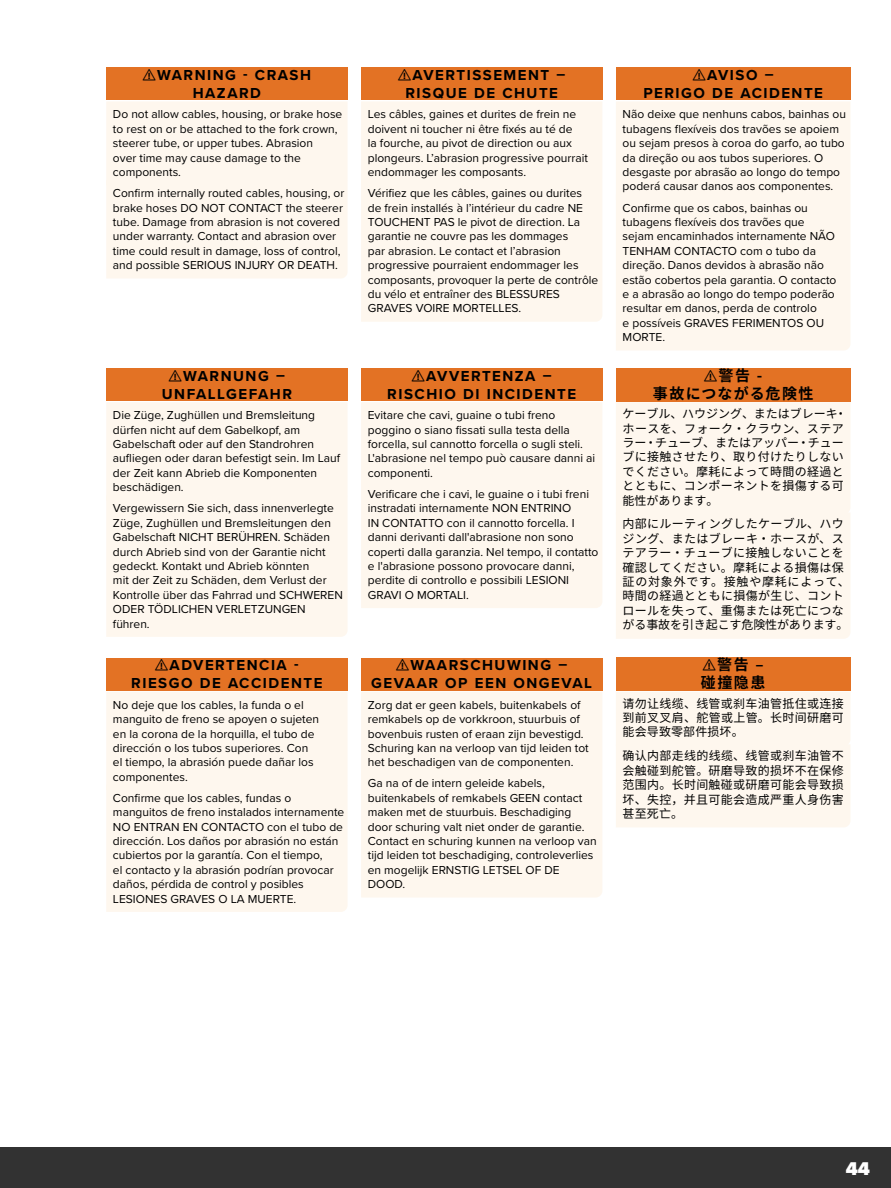
<style>
.page{position:relative;width:891px;height:1188px;background:#fff}
.page>*{position:absolute;margin:0;border:0;box-sizing:border-box;transform-origin:0 0}
.t1{font:900 19.2px "Proxima Nova";color:#fff}
.t2{font:700 15px/18px "Proxima Nova";letter-spacing:.1em;color:#000;text-align:center}
.t3{font:700 15px/18px "Noto Sans CJ Kjp";letter-spacing:.09em;color:#000;text-align:center}
.t4{font:700 15px/18px "Noto Sans CJ Ksc";letter-spacing:.1em;color:#000}
.t5{font:12px/14.4px "Proxima Nova";color:#000}
.t6{font:12px/14.4px "Noto Sans CJ Kjp";letter-spacing:.025em;color:#000}
.t7{font:12px/14.4px "Noto Sans CJ Ksc";letter-spacing:.025em;color:#000;text-align:justify}
</style>
<div class="page">
<div style="left:0;top:1148px;width:891px;height:40px;background:#323232"></div>
<div style="left:106px;top:68px;width:242px;height:32px;background:#e37224"></div>
<div style="left:106px;top:102px;width:242px;height:176px;background:#fef7ee"></div>
<div style="left:361px;top:68px;width:241px;height:32px;background:#e37224"></div>
<div style="left:361px;top:102px;width:241px;height:220px;background:#fef7ee"></div>
<div style="left:616px;top:68px;width:234px;height:32px;background:#e37224"></div>
<div style="left:616px;top:102px;width:234px;height:248px;background:#fef7ee"></div>
<div style="left:106px;top:368px;width:242px;height:33px;background:#e37224"></div>
<div style="left:106px;top:402px;width:242px;height:235px;background:#fef7ee"></div>
<div style="left:361px;top:368px;width:241px;height:33px;background:#e37224"></div>
<div style="left:361px;top:402px;width:241px;height:206px;background:#fef7ee"></div>
<div style="left:616px;top:368px;width:234px;height:33px;background:#e37224"></div>
<div style="left:616px;top:402px;width:234px;height:237px;background:#fef7ee"></div>
<div style="left:106px;top:658px;width:242px;height:33px;background:#e37224"></div>
<div style="left:106px;top:692px;width:242px;height:220px;background:#fef7ee"></div>
<div style="left:361px;top:658px;width:241px;height:33px;background:#e37224"></div>
<div style="left:361px;top:692px;width:241px;height:205px;background:#fef7ee"></div>
<div style="left:616px;top:658px;width:234px;height:33px;background:#e37224"></div>
<div style="left:616px;top:692px;width:234px;height:135px;background:#fef7ee"></div>
<p class="t2" style="left:143px;top:66px;width:170px">⚠WARNING - CRASH<br>HAZARD</p>
<p class="t5" style="left:113px;top:107px;width:231px">Do not allow cables, housing, or brake hose to rest on or be attached to the fork crown, steerer tube, or upper tubes. Abrasion<br>over time may cause damage to the components.</p>
<p class="t5" style="left:113px;top:186px;width:233px">Confirm internally routed cables, housing, or brake hoses DO NOT CONTACT the steerer tube. Damage from abrasion is not covered under warranty. Contact and abrasion over time could result in damage, loss of control, and possible SERIOUS INJURY OR DEATH.</p>
<p class="t2" style="left:162px;top:367px;width:132px">⚠WARNUNG –<br>UNFALLGEFAHR</p>
<p class="t5" style="left:113px;top:408px;width:229px">Die Züge, Zughüllen und Bremsleitung dürfen nicht auf dem Gabelkopf, am Gabelschaft oder auf den Standrohren aufliegen oder daran befestigt sein. Im Lauf der Zeit kann Abrieb die Komponenten beschädigen.</p>
<p class="t5" style="left:113px;top:501px;width:231px">Vergewissern Sie sich, dass innenverlegte Züge, Zughüllen und Bremsleitungen den Gabelschaft NICHT BERÜHREN. Schäden durch Abrieb sind von der Garantie nicht gedeckt. Kontakt und Abrieb könnten<br>mit der Zeit zu Schäden, dem Verlust der Kontrolle über das Fahrrad und SCHWEREN ODER TÖDLICHEN VERLETZUNGEN führen.</p>
<p class="t2" style="left:131px;top:656px;width:193px">⚠ADVERTENCIA -<br>RIESGO DE ACCIDENTE</p>
<p class="t5" style="left:113px;top:697px;width:208px">No deje que los cables, la funda o el manguito de freno se apoyen o sujeten en la corona de la horquilla, el tubo de dirección o los tubos superiores. Con el tiempo, la abrasión puede dañar los componentes.</p>
<p class="t5" style="left:113px;top:790px;width:233px">Confirme que los cables, fundas o manguitos de freno instalados internamente NO ENTRAN EN CONTACTO con el tubo de dirección. Los daños por abrasión no están cubiertos por la garantía. Con el tiempo,<br>el contacto y la abrasión podrían provocar daños, pérdida de control y posibles LESIONES GRAVES O LA MUERTE.</p>
<p class="t2" style="left:398px;top:66px;width:169px">⚠AVERTISSEMENT –<br>RISQUE DE CHUTE</p>
<p class="t5" style="left:368px;top:107px;width:222px">Les câbles, gaines et durites de frein ne doivent ni toucher ni être fixés au té de<br>la fourche, au pivot de direction ou aux plongeurs. L’abrasion progressive pourrait endommager les composants.</p>
<p class="t5" style="left:368px;top:186px;width:232px">Vérifiez que les câbles, gaines ou durites de frein installés à l’intérieur du cadre NE TOUCHENT PAS le pivot de direction. La garantie ne couvre pas les dommages<br>par abrasion. Le contact et l’abrasion progressive pourraient endommager les composants, provoquer la perte de contrôle du vélo et entraîner des BLESSURES GRAVES VOIRE MORTELLES.</p>
<p class="t2" style="left:387px;top:367px;width:190px">⚠AVVERTENZA –<br>RISCHIO DI INCIDENTE</p>
<p class="t5" style="left:368px;top:408px;width:229px">Evitare che cavi, guaine o tubi freno poggino o siano fissati sulla testa della forcella, sul cannotto forcella o sugli steli.<br>L'abrasione nel tempo può causare danni ai componenti.</p>
<p class="t5" style="left:368px;top:486px;width:232px">Verificare che i cavi, le guaine o i tubi freni instradati internamente NON ENTRINO<br>IN CONTATTO con il cannotto forcella. I danni derivanti dall'abrasione non sono coperti dalla garanzia. Nel tempo, il contatto e l'abrasione possono provocare danni, perdite di controllo e possibili LESIONI GRAVI O MORTALI.</p>
<p class="t2" style="left:371px;top:656px;width:222px">⚠WAARSCHUWING –<br>GEVAAR OP EEN ONGEVAL</p>
<p class="t5" style="left:368px;top:697px;width:222px">Zorg dat er geen kabels, buitenkabels of remkabels op de vorkkroon, stuurbuis of bovenbuis rusten of eraan zijn bevestigd.<br>Schuring kan na verloop van tijd leiden tot het beschadigen van de componenten.</p>
<p class="t5" style="left:368px;top:776px;width:230px">Ga na of de intern geleide kabels, buitenkabels of remkabels GEEN contact maken met de stuurbuis. Beschadiging door schuring valt niet onder de garantie.<br>Contact en schuring kunnen na verloop van tijd leiden tot beschadiging, controleverlies en mogelijk ERNSTIG LETSEL OF DE DOOD.</p>
<p class="t2" style="left:643px;top:66px;width:181px">⚠AVISO –<br>PERIGO DE ACIDENTE</p>
<p class="t5" style="left:623px;top:107px;width:225px">Não deixe que nenhuns cabos, bainhas ou tubagens flexíveis dos travões se apoiem ou sejam presos à coroa do garfo, ao tubo da direção ou aos tubos superiores. O desgaste por abrasão ao longo do tempo poderá causar danos aos componentes.</p>
<p class="t5" style="left:623px;top:200px;width:215px">Confirme que os cabos, bainhas ou tubagens flexíveis dos travões que sejam encaminhados internamente NÃO<br>TENHAM CONTACTO com o tubo da direção. Danos devidos à abrasão não estão cobertos pela garantia. O contacto e a abrasão ao longo do tempo poderão resultar em danos, perda de controlo<br>e possíveis GRAVES FERIMENTOS OU<br>MORTE.</p>
<p class="t3" style="left:653px;top:367px;width:162px">⚠警告 -<br>事故につながる危険性</p>
<p class="t6" style="left:623px;top:407px;width:226px">ケーブル、ハウジング、またはブレーキ・ホースを、フォーク・クラウン、ステアラー・チューブ、またはアッパー・チューブに接触させたり、取り付けたりしないでください。摩耗によって時間の経過ととともに、コンポーネントを損傷する可能性があります。</p>
<p class="t6" style="left:623px;top:517px;width:229px">内部にルーティングしたケーブル、ハウジング、またはブレーキ・ホースが、ステアラー・チューブに接触しないことを確認してください。摩耗による損傷は保証の対象外です。接触や摩耗によって、時間の経過とともに損傷が生じ、コントロールを失って、重傷または死亡につながる事故を引き起こす危険性があります。</p>
<p class="t4" style="left:701px;top:656px;width:66px">⚠警告 –碰撞隐患</p>
<p class="t7" style="left:623px;top:696px;width:223px">请勿让线缆、线管或刹车油管抵住或连接到前叉叉肩、舵管或上管。长时间研磨可能会导致零部件损坏。</p>
<p class="t7" style="left:623px;top:749px;width:223px">确认内部走线的线缆、线管或刹车油管不会触碰到舵管。研磨导致的损坏不在保修范围内。长时间触碰或研磨可能会导致损坏、失控，并且可能会造成严重人身伤害甚至死亡。</p>
<h1 class="t1" style="left:846px;top:1154px;width:26px">44</h1>
</div>
